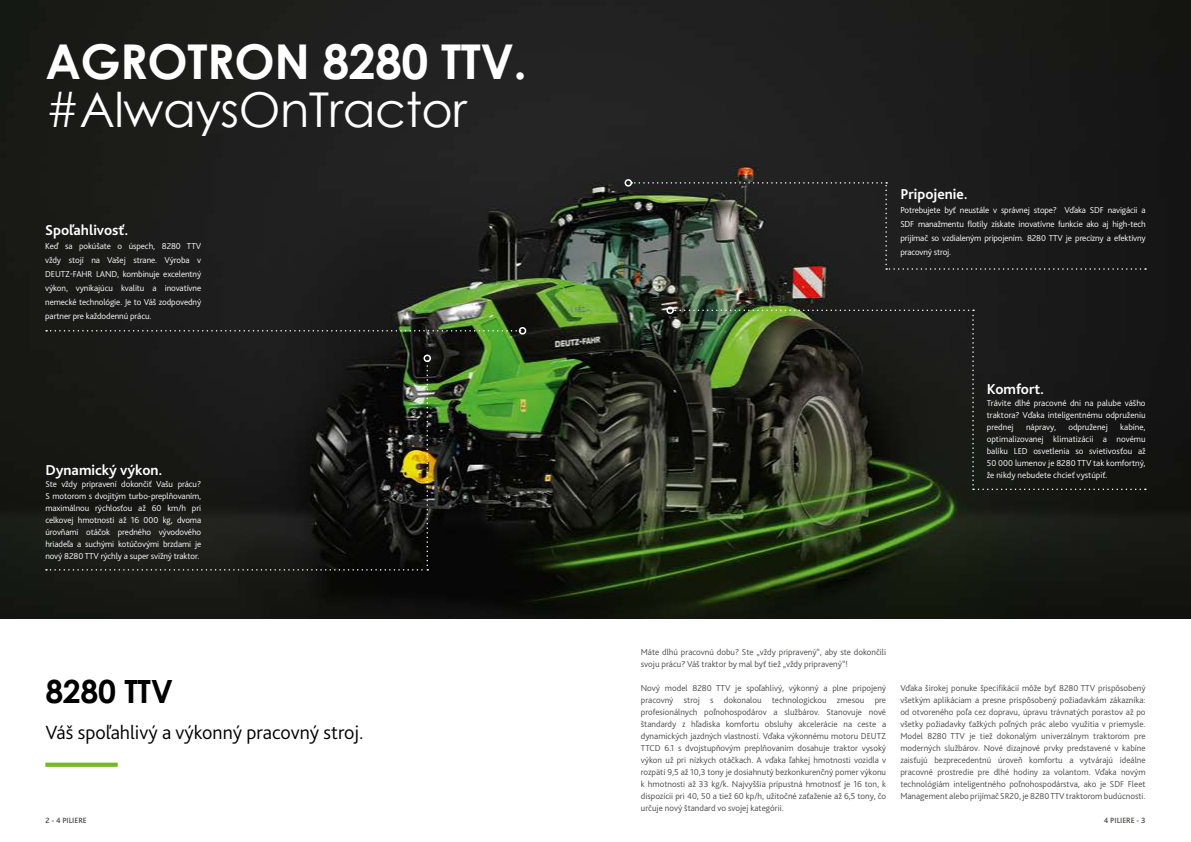
<style>
.page{position:relative;width:1191px;height:842px;background:#fff}
.page>*{position:absolute;margin:0;border:0;box-sizing:border-box;transform-origin:0 0}
.t1{font:700 48px "Century Gothic";letter-spacing:-.01em;color:#fff}
.t2{font:48px "Century Gothic";letter-spacing:-.01em;color:#fff}
.t3{font:700 32px "Century Gothic";letter-spacing:-.01em;color:#000}
.t4{font:300 20px "Bliss Pro";color:#000}
.t5{font:700 15px "Bliss Pro";color:#fff}
.t6{font:300 9px/12px "Bliss Pro";color:#4a4a49;text-align:justify}
.t7{font:300 9px/12px "Bliss Pro";letter-spacing:-.01em;color:#fff;text-align:justify}
.t8{font:500 8px "Bliss Pro";color:#4a4a49}
</style>
<div class="page">
<img style="left:0;top:0;width:587px;height:619px">
<img style="left:587px;top:0;width:604px;height:619px">
<svg style="left:673px;top:310px;width:472px;height:180px;background:#25291e"></svg>
<div style="left:666px;top:307px;width:8px;height:7px;border:2px solid #fff;border-radius:50%"></div>
<svg style="left:631px;top:182px;width:515px;height:88px;background:#282927"></svg>
<div style="left:624px;top:179px;width:8px;height:8px;border:2px solid #fff;border-radius:50%"></div>
<svg style="left:46px;top:361px;width:382px;height:210px;background:#1b1b17"></svg>
<div style="left:423px;top:355px;width:8px;height:7px;border:2px solid #fff;border-radius:50%"></div>
<svg style="left:46px;top:330px;width:473px;height:1px"></svg>
<div style="left:519px;top:327px;width:7px;height:7px;border:2px solid #fff;border-radius:50%"></div>
<svg style="left:45px;top:763px;width:73px;height:4px"></svg>
<h1 class="t1" style="left:45px;top:25px;width:483px">AGROTRON 8280 TTV.</h1>
<h1 class="t2" style="left:45px;top:76px;width:423px">#AlwaysOnTractor</h1>
<h3 class="t5" style="left:45px;top:221px;width:85px">Spoľahlivosť.</h3>
<p class="t7" style="left:45px;top:239px;width:157px;line-height:14px">Keď sa pokúšate o úspech, 8280 TTV vždy stojí na Vašej strane. Výroba v DEUTZ-FAHR LAND, kombinuje excelentný výkon, vynikajúcu kvalitu a inovatívne nemecké technológie. Je to Váš zodpovedný partner pre každodennú prácu.</p>
<h3 class="t5" style="left:45px;top:461px;width:119px">Dynamický výkon.</h3>
<p class="t7" style="left:45px;top:478px;width:157px">Ste vždy pripravení dokončiť Vašu prácu?<br>S motorom s dvojitým turbo-preplňovaním, maximálnou rýchlosťou až 60 km/h pri celkovej hmotnosti až 16 000 kg, dvoma úrovňami otáčok predného vývodového hriadeľa a suchými kotúčovými brzdami je nový 8280 TTV rýchly a super svižný traktor.</p>
<h2 class="t3" style="left:45px;top:667px;width:129px">8280 TTV</h2>
<h3 class="t4" style="left:45px;top:719px;width:320px">Váš spoľahlivý a výkonný pracovný stroj.</h3>
<h3 class="t5" style="left:900px;top:185px;width:69px">Pripojenie.</h3>
<p class="t7" style="left:900px;top:203px;width:247px;line-height:14px">Potrebujete byť neustále v správnej stope? Vďaka SDF navigácii a SDF manažmentu flotily získate inovatívne funkcie ako aj high-tech prijímač so vzdialeným pripojením. 8280 TTV je precízny a efektívny pracovný stroj.</p>
<h3 class="t5" style="left:986px;top:380px;width:59px">Komfort.</h3>
<p class="t7" style="left:986px;top:397px;width:160px">Trávite dlhé pracovné dni na palube vášho traktora? Vďaka inteligentnému odpruženiu prednej</p>
<p class="t7" style="left:986px;top:421px;width:160px;text-indent:133px">kabíne, optimalizovanej klimatizácii a novému balíku LED osvetlenia so svietivosťou až 50 000 lumenov je 8280 TTV tak komfortný, že nikdy nebudete chcieť vystúpiť.</p>
<p class="t7" style="left:1026px;top:421px;width:32px">nápravy,</p>
<p class="t7" style="left:1068px;top:421px;width:41px">odpruženej</p>
<p class="t6" style="left:641px;top:646px;width:247px">Máte dlhú pracovnú dobu? Ste „vždy pripravený“, aby ste dokončili svoju prácu? Váš traktor by mal byť tiež „vždy pripravený“!</p>
<p class="t6" style="left:641px;top:682px;width:247px">Nový model 8280 TTV je spoľahlivý, výkonný a plne pripojený pracovný stroj s dokonalou technologickou zmesou pre profesionálnych poľnohospodárov a službárov. Stanovuje nové štandardy z hľadiska komfortu obsluhy akcelerácie na ceste a dynamických jazdných vlastností. Vďaka výkonnému motoru DEUTZ TTCD 6.1 s dvojstupňovým preplňovaním dosahuje traktor vysoký výkon už pri nízkych otáčkach. A vďaka ľahkej hmotnosti vozidla v rozpätí 9,5 až 10,3 tony je dosiahnutý bezkonkurenčný pomer výkonu k hmotnosti až 33 kg/k. Najvyššia prípustná hmotnosť je 16 ton, k dispozícii pri 40, 50 a tiež 60 kp/h, užitočné zaťaženie až 6,5 tony, čo určuje nový štandard vo svojej kategórii.</p>
<p class="t6" style="left:900px;top:681px;width:247px">Vďaka širokej ponuke špecifikácií môže byť 8280 TTV prispôsobený všetkým aplikáciam a presne prispôsobený požiadavkám zákazníka: od otvoreného poľa cez dopravu, úpravu trávnatých porastov až po všetky požiadavky ťažkých poľných prác alebo využitia v priemysle.<br>Model 8280 TTV je tiež dokonalým univerzálnym traktorom pre moderných službárov. Nové dizajnové prvky predstavené v kabíne zaisťujú bezprecedentnú úroveň komfortu a vytvárajú ideálne pracovné prostredie pre dlhé hodiny za volantom. Vďaka novým technológiám inteligentného poľnohospodárstva, ako je SDF Fleet Management alebo prijímač SR20, je 8280 TTV traktorom budúcnosti.</p>
<p class="t8" style="left:45px;top:815px;width:43px">2 - 4 PILIERE</p>
<p class="t8" style="left:1104px;top:815px;width:43px">4 PILIERE - 3</p>
</div>
